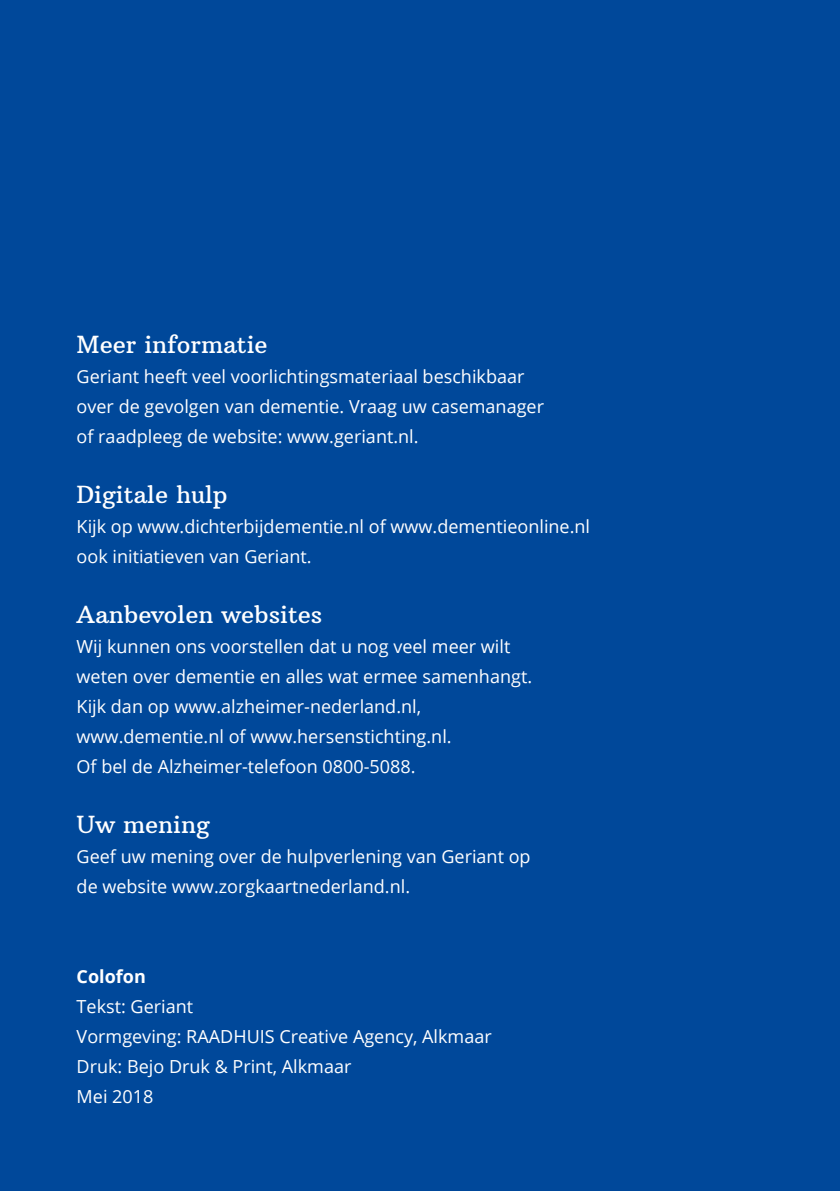
<style>
.page{position:relative;width:840px;height:1191px;background:#fff}
.page>*{position:absolute;margin:0;border:0;box-sizing:border-box;transform-origin:0 0}
.t1{font:24px "Arbutus Slab";color:#fff}
.t2{font:18px/30px "Open Sans";color:#fff}
.t3{font:700 18px "Open Sans";color:#fff}
</style>
<div class="page">
<div style="left:0;top:0;width:839px;height:1191px;background:#00489a"></div>
<h1 class="t1" style="left:77px;top:329px;width:192px">Meer informatie</h1>
<p class="t2" style="left:77px;top:361px;width:468px">Geriant heeft veel voorlichtingsmateriaal beschikbaar over de gevolgen van dementie. Vraag uw casemanager of raadpleeg de website: www.geriant.nl.</p>
<h1 class="t1" style="left:77px;top:479px;width:152px">Digitale hulp</h1>
<p class="t2" style="left:77px;top:511px;width:514px">Kijk op www.dichterbijdementie.nl of www.dementieonline.nl ook initiatieven van Geriant.</p>
<h1 class="t1" style="left:77px;top:599px;width:247px">Aanbevolen websites</h1>
<p class="t2" style="left:77px;top:631px;width:457px">Wij kunnen ons voorstellen dat u nog veel meer wilt weten over dementie en alles wat ermee samenhangt.<br>Kijk dan op www.alzheimer-nederland.nl, www.dementie.nl of www.hersenstichting.nl.<br>Of bel de Alzheimer-telefoon 0800-5088.</p>
<h1 class="t1" style="left:77px;top:809px;width:135px">Uw mening</h1>
<p class="t2" style="left:77px;top:841px;width:455px">Geef uw mening over de hulpverlening van Geriant op de website www.zorgkaartnederland.nl.</p>
<p class="t3" style="left:77px;top:963px;width:71px">Colofon</p>
<p class="t2" style="left:77px;top:991px;width:416px">Tekst: Geriant<br>Vormgeving: RAADHUIS Creative Agency, Alkmaar<br>Druk: Bejo Druk &amp; Print, Alkmaar<br>Mei 2018</p>
</div>
